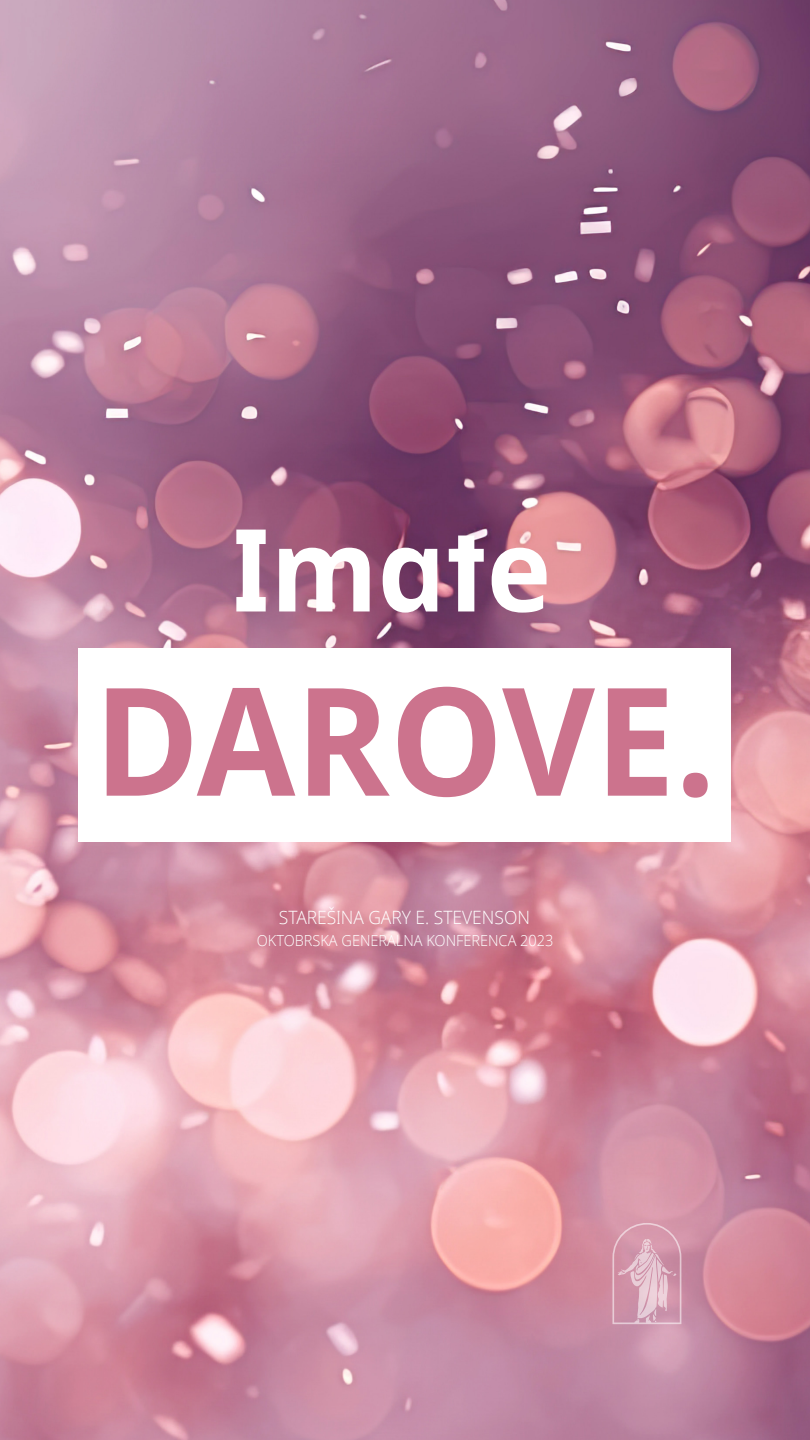
<style>
.page{position:relative;width:810px;height:1440px;background:#fff}
.page>*{position:absolute;margin:0;border:0;box-sizing:border-box;transform-origin:0 0}
.t1{font:700 150.3px "Dots Solidlds Lat";color:#cc738d;scale:.95 1}
.t2{font:700 114.75px "Dots Solidlds Lat";color:#fff;scale:.95 1}
.artcl19_p1_aside_quote_citation{font:300 18.38px "Dots Solidlds Lat";color:#fff;scale:.95 1}
.artcl19_p1_aside_quote_citation-2{font:300 15.3px "Dots Solidlds Lat";color:#fff;scale:.95 1}
</style>
<div class="page">
<img style="left:0;top:0;width:810px;height:1440px">
<div style="left:79px;top:648px;width:652px;height:194px;background:#fff"></div>
<svg style="left:612px;top:1223px;width:69px;height:101px;background:#d7a3b6"></svg>
<p class="t2" style="left:231px;top:483px;width:338px">Imate</p>
<p class="t1" style="left:94px;top:628px;width:656px">DAROVE.</p>
<p class="artcl19_p1_aside_quote_citation" style="left:279px;top:904px;width:266px">STAREŠINA GARY E. STEVENSON</p>
<p class="artcl19_p1_aside_quote_citation-2" style="left:257px;top:929px;width:314px">OKTOBRSKA GENERALNA KONFERENCA 2023</p>
</div>
